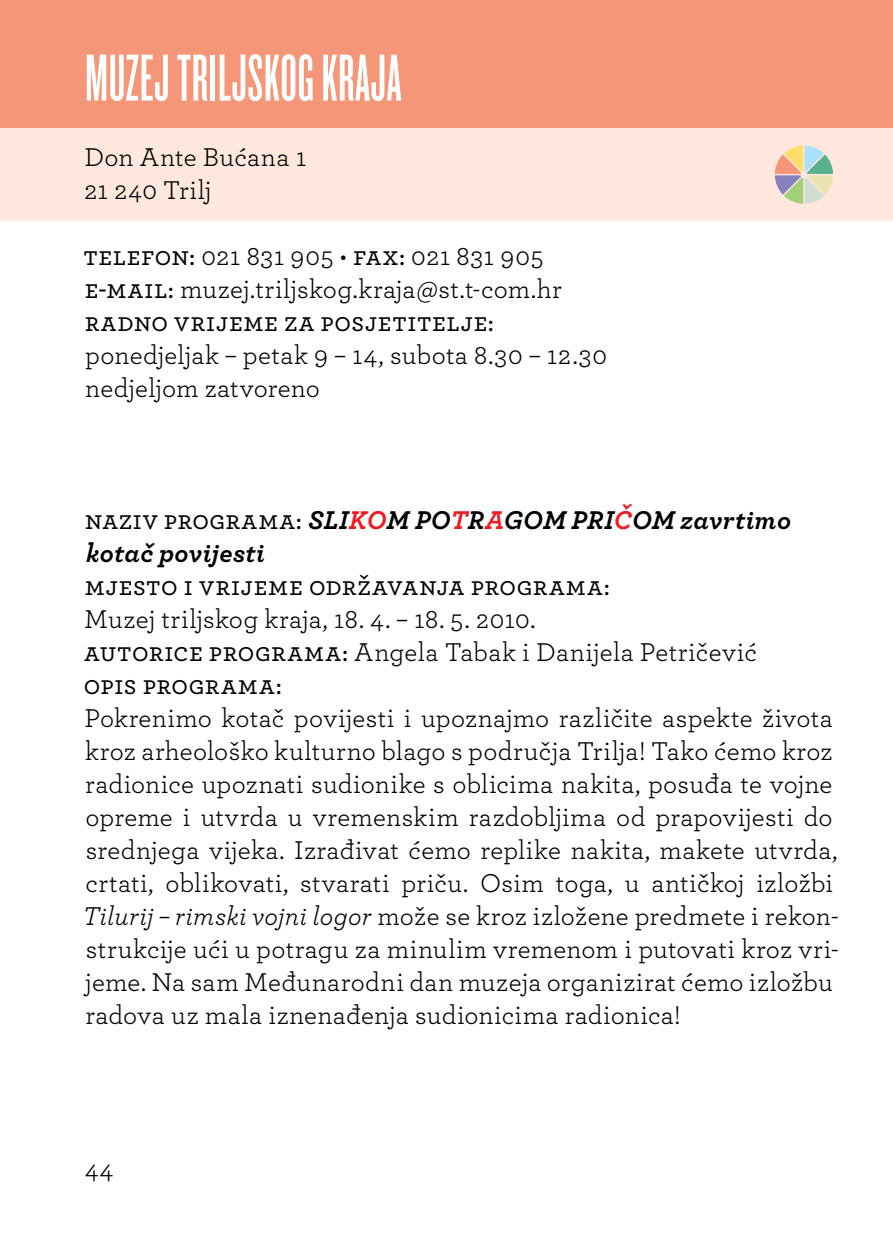
<style>
.page{position:relative;width:893px;height:1259px;background:#fff}
.page>*{position:absolute;margin:0;border:0;box-sizing:border-box;transform-origin:0 0}
.t1{font:69px "Knockout Flyweight HR";letter-spacing:.01em;color:#fff}
.t2{font:27px/33px "Archer";letter-spacing:.01em;color:#000}
.t3{font:27px/33px "Archer";letter-spacing:.03em;color:#000}
.t4{font:italic 700 27px/33px "Archer";letter-spacing:.01em;color:#000}
.t5{font:500 27px "Archer";letter-spacing:.025em;color:#000}
.s1{font-weight:500}
.s2{font-weight:500;font-style:normal}
.s3{color:#ed1c24}
.s4{font-style:italic}
</style>
<div class="page">
<div style="left:0;top:128px;width:893px;height:93px;background:#fee7dc"></div>
<div style="left:0;top:0;width:893px;height:128px;background:#f69679"></div>
<svg style="left:775px;top:145px;width:58px;height:59px"></svg>
<h1 class="t1" style="left:85px;top:43px;width:318px">MUZEJ TRILJSKOG KRAJA</h1>
<p class="t2" style="left:84px;top:139px;width:224px">Don Ante Bućana 1<br>21 240 Trilj</p>
<p class="t2" style="left:84px;top:238px;width:480px"><span class="s1">telefon:</span> 021 831 905 • <span class="s1">fax:</span> 021 831 905 <span class="s1">e-mail:</span> muzej.triljskog.kraja@st.t-com.hr <span class="s1">radno vrijeme za posjetitelje:</span></p>
<p class="t3" style="left:85px;top:337px;width:523px">ponedjeljak – petak 9 – 14, subota 8.30 – 12.30 nedjeljom zatvoreno</p>
<p class="t4" style="left:85px;top:502px;width:708px"><span class="s2">naziv programa:</span> SLI<span class="s3">KO</span>M PO<span class="s3">T</span>R<span class="s3">A</span>GOM PRI<span class="s3">Č</span>OM zavrtimo kotač povijesti</p>
<p class="t5" style="left:85px;top:567px;width:526px">mjesto i vrijeme održavanja programa:</p>
<p class="t2" style="left:84px;top:601px;width:674px">Muzej triljskog kraja, 18. 4. – 18. 5. 2010.<br><span class="s1">autorice programa:</span> Angela Tabak i Danijela Petričević <span class="s1">opis programa:</span></p>
<p class="t2" style="left:82px;top:700px;width:758px">Pokrenimo kotač povijesti i upoznajmo različite aspekte života kroz arheološko kulturno blago s područja Trilja! Tako ćemo kroz radionice upoznati sudionike s oblicima nakita, posuđa te vojne opreme i utvrda u vremenskim razdobljima od prapovijesti do srednjega vijeka. Izrađivat ćemo replike nakita, makete utvrda, crtati, oblikovati, stvarati priču. Osim toga, u antičkoj izložbi <span class="s4">Tilurij – rimski vojni logor</span> može se kroz izložene predmete i rekon&shy;strukcije ući u potragu za minulim vremenom i putovati kroz vri&shy;jeme. Na sam Međunarodni dan muzeja organizirat ćemo izložbu radova uz mala iznenađenja sudionicima radionica!</p>
<p class="t2" style="left:85px;top:1151px;width:30px">44</p>
</div>
